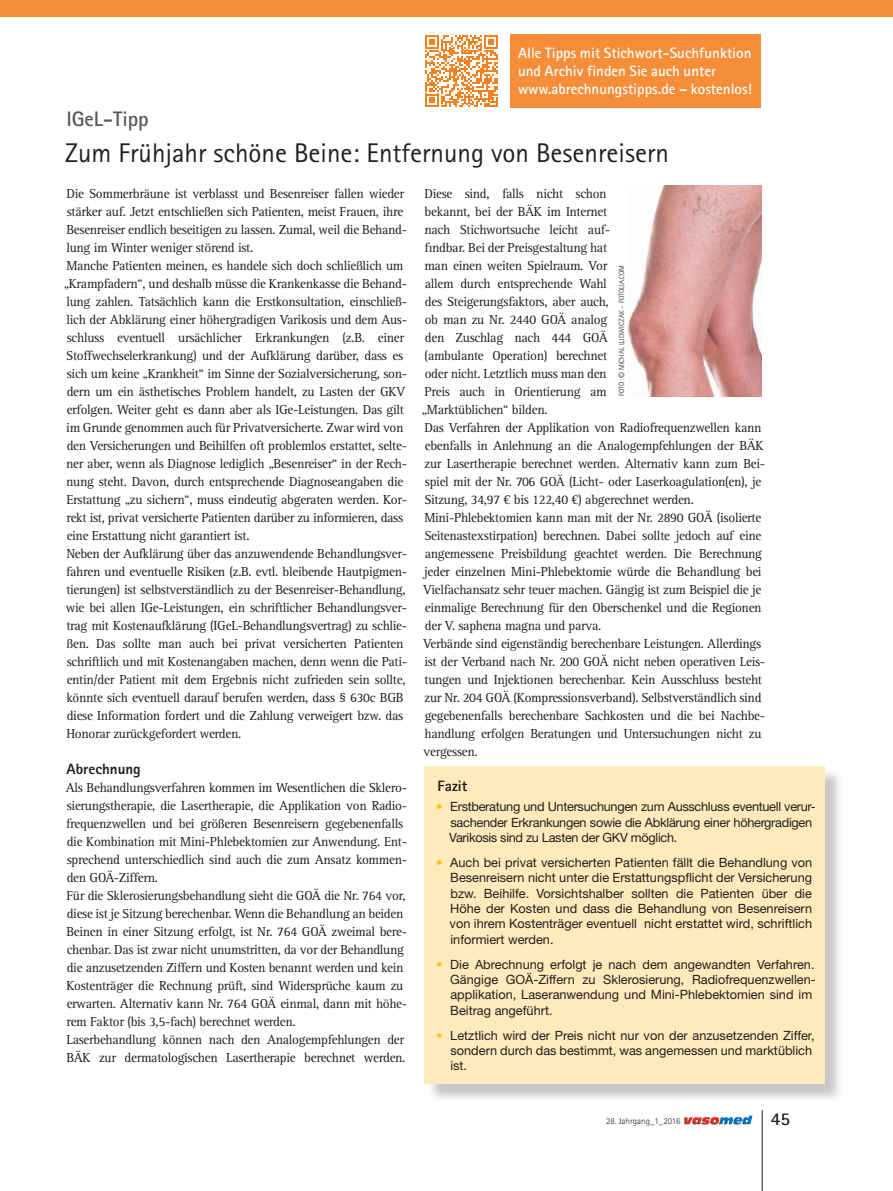
<style>
.page{position:relative;width:893px;height:1191px;background:#fff}
.page>*{position:absolute;margin:0;border:0;box-sizing:border-box;transform-origin:0 0}
.Mosaik_Überschrift{font:27px "Rotis Sans Serif Std";color:#231f20}
.Mosaik_Dachzeile{font:700 21px "Rotis Sans Serif Std";color:#57585a}
.t1{font:700 18px "Rotis Sans Serif Std";color:#231f20}
.H_01_Dachhead{font:700 15px/18px "Rotis Sans Serif Std";color:#fff}
._03_Sub_10_Mosaik{font:800 15px "Rotis Sans Serif Std";color:#231f20}
.Mosik_Fließtext{font:13.5px/18px "Rotis Serif Std";letter-spacing:-.025em;color:#231f20}
.Wichtig_Aufzählung{font:12.75px/15.3px "Helvetica Neue LT Std";color:#231f20}
.Wichtig_Aufzählung-2{font:12.75px/15.3px "Helvetica Neue LT Std";letter-spacing:-.025em;color:#231f20}
.t2{font:300 9px "Rotis Sans Serif Std";color:#231f20}
._03_Inhalt_Bildnachw{font:300 7.5px "Rotis Sans Serif Std";color:#231f20}
.s1{color:#fec210}
.s2{font-family:"Helvetica Neue LT Std"}
</style>
<div class="page">
<img style="left:684px;top:1115px;width:68px;height:9px">
<hr style="left:762px;top:1110px;width:1px;height:81px;background:#231f20">
<div style="left:0;top:0;width:893px;height:17px;background:#f68d38"></div>
<div style="left:427px;top:768px;width:417px;height:335px;background:#231f20;opacity:.25"></div>
<div style="left:425px;top:766px;width:400px;height:318px;background:#feeaba"></div>
<div style="left:511px;top:34px;width:250px;height:73px;background:#f68d38"></div>
<svg style="left:425px;top:35px;width:73px;height:72px"></svg>
<img style="left:628px;top:186px;width:133px;height:210px">
<p class="H_01_Dachhead" style="left:518px;top:44px;width:236px">Alle Tipps mit Stichwort-Suchfunktion und Archiv finden Sie auch unter www.abrechnungstipps.de – kostenlos!</p>
<p class="Mosaik_Dachzeile" style="left:66px;top:106px;width:84px">IGeL-Tipp</p>
<p class="Mosaik_Überschrift" style="left:65px;top:137px;width:605px">Zum Frühjahr schöne Beine: Entfernung von Besenreisern</p>
<p class="Mosik_Fließtext" style="left:66px;top:185px;width:342px">Die Sommerbräune ist verblasst und Besenreiser fallen wieder stärker auf. Jetzt entschließen sich Patienten, meist Frauen, ihre Besenreiser endlich beseitigen zu lassen. Zumal, weil die Behand&shy;lung im Winter weniger störend ist.</p>
<p class="Mosik_Fließtext" style="left:64px;top:257px;width:345px">Manche Patienten meinen, es handele sich doch schließlich um „Krampfadern“, und deshalb müsse die Krankenkasse die Behand&shy;lung zahlen. Tatsächlich kann die Erstkonsultation, einschließ&shy;lich der Abklärung einer höhergradigen Varikosis und dem Aus&shy;schluss eventuell ursächlicher Erkrankungen (z.B. einer Stoffwechselerkrankung) und der Aufklärung darüber, dass es sich um keine „Krankheit“ im Sinne der Sozialversicherung, son&shy;dern um ein ästhetisches Problem handelt, zu Lasten der GKV erfolgen. Weiter geht es dann aber als IGe-Leistungen. Das gilt im Grunde genommen auch für Privatversicherte. Zwar wird von den Versicherungen und Beihilfen oft problemlos erstattet, selte&shy;ner aber, wenn als Diagnose lediglich „Besenreiser“ in der Rech&shy;nung steht. Davon, durch entsprechende Diagnoseangaben die Erstattung „zu sichern“, muss eindeutig abgeraten werden. Kor&shy;rekt ist, privat versicherte Patienten darüber zu informieren, dass eine Erstattung nicht garantiert ist.</p>
<p class="Mosik_Fließtext" style="left:66px;top:545px;width:343px">Neben der Aufklärung über das anzuwendende Behandlungsver&shy;fahren und eventuelle Risiken (z.B. evtl. bleibende Hautpigmen&shy;tierungen) ist selbstverständlich zu der Besenreiser-Behandlung, wie bei allen IGe-Leistungen, ein schriftlicher Behandlungsver&shy;trag mit Kostenaufklärung (IGeL-Behandlungsvertrag) zu schlie&shy;ßen. Das sollte man auch bei privat versicherten Patienten schriftlich und mit Kostenangaben machen, denn wenn die Pati&shy;entin/der Patient mit dem Ergebnis nicht zufrieden sein sollte, könnte sich eventuell darauf berufen werden, dass § 630c BGB diese Information fordert und die Zahlung verweigert bzw. das Honorar zurückgefordert werden.</p>
<p class="_03_Sub_10_Mosaik" style="left:67px;top:759px;width:76px">Abrechnung</p>
<p class="Mosik_Fließtext" style="left:66px;top:779px;width:343px">Als Behandlungsverfahren kommen im Wesentlichen die Sklero&shy;sierungstherapie, die Lasertherapie, die Applikation von Radio&shy;frequenzwellen und bei größeren Besenreisern gegebenenfalls die Kombination mit Mini-Phlebektomien zur Anwendung. Ent&shy;sprechend unterschiedlich sind auch die zum Ansatz kommen&shy;den GOÄ-Ziffern.</p>
<p class="Mosik_Fließtext" style="left:66px;top:887px;width:342px">Für die Sklerosierungsbehandlung sieht die GOÄ die Nr. 764 vor, diese ist je Sitzung berechenbar. Wenn die Behandlung an beiden Beinen in einer Sitzung erfolgt, ist Nr. 764 GOÄ zweimal bere&shy;chenbar. Das ist zwar nicht unumstritten, da vor der Behandlung die anzusetzenden Ziffern und Kosten benannt werden und kein Kostenträger die Rechnung prüft, sind Widersprüche kaum zu erwarten. Alternativ kann Nr. 764 GOÄ einmal, dann mit höhe&shy;rem Faktor (bis 3,5-fach) berechnet werden.</p>
<p class="Mosik_Fließtext" style="left:66px;top:1031px;width:341px">Laserbehandlung können nach den Analogempfehlungen der<br>BÄK zur dermatologischen Lasertherapie berechnet werden.</p>
<p class="Mosik_Fließtext" style="left:422px;top:185px;width:190px">Diese sind, falls nicht schon bekannt, bei der BÄK im Internet nach Stichwortsuche leicht auf&shy;findbar. Bei der Preisgestaltung hat man einen weiten Spielraum. Vor allem durch entsprechende Wahl des Steigerungsfaktors, aber auch, ob man zu Nr. 2440 GOÄ analog den Zuschlag nach 444 GOÄ (ambulante Operation) berechnet oder nicht. Letztlich muss man den<br>Preis auch in Orientierung am „Marktüblichen“ bilden.</p>
<p class="Mosik_Fließtext" style="left:424px;top:419px;width:342px">Das Verfahren der Applikation von Radiofrequenzwellen kann ebenfalls in Anlehnung an die Analogempfehlungen der BÄK zur Lasertherapie berechnet werden. Alternativ kann zum Bei&shy;spiel mit der Nr. 706 GOÄ (Licht- oder Laserkoagulation(en), je Sitzung, 34,97 € bis 122,40 €) abgerechnet werden.</p>
<p class="Mosik_Fließtext" style="left:423px;top:509px;width:341px;text-align:justify">Mini-Phlebektomien kann man mit der Nr. 2890 GOÄ (isolierte Seitenastexstirpation) berechnen. Dabei sollte jedoch auf eine angemessene Preisbildung geachtet werden. Die Berechnung jeder einzelnen Mini-Phlebektomie würde die Behandlung bei Vielfachansatz sehr teuer machen. Gängig ist zum Beispiel die je einmalige Berechnung für den Oberschenkel und die Regionen der V. saphena magna und parva.</p>
<p class="Mosik_Fließtext" style="left:423px;top:635px;width:344px">Verbände sind eigenständig berechenbare Leistungen. Allerdings ist der Verband nach Nr. 200 GOÄ nicht neben operativen Leis&shy;tungen und Injektionen berechenbar. Kein Ausschluss besteht zur Nr. 204 GOÄ (Kompressionsverband). Selbstverständlich sind gegebenenfalls berechenbare Sachkosten und die bei Nachbe&shy;handlung erfolgen Beratungen und Untersuchungen nicht zu vergessen.</p>
<p class="_03_Sub_10_Mosaik" style="left:438px;top:776px;width:31px">Fazit</p>
<p class="Wichtig_Aufzählung-2" style="left:449px;top:799px;width:368px;text-indent:-13px"><span class="s1">•</span> Erstberatung und Untersuchungen zum Ausschluss eventuell verur&shy;sachender Erkrankungen sowie die Abklärung einer höhergradigen<br>Varikosis sind zu Lasten der GKV möglich.</p>
<p class="Wichtig_Aufzählung" style="left:450px;top:854px;width:364px;text-align:justify;text-indent:-14px"><span class="s1">•</span> Auch bei privat versicherten Patienten fällt die Behandlung von Besenreisern nicht unter die Erstattungspflicht der Versicherung bzw. Beihilfe. Vorsichtshalber sollten die Patienten über die Höhe der Kosten und dass die Behandlung von Besenreisern von ihrem Kostenträger eventuell nicht erstattet wird, schriftlich informiert werden.</p>
<p class="Wichtig_Aufzählung" style="left:450px;top:956px;width:367px;text-indent:-14px"><span class="s1">•</span> Die Abrechnung erfolgt je nach dem angewandten Verfahren.<br>Gängige GOÄ-Ziffern zu Sklerosierung, Radiofrequenzwellen&shy;applikation, Laseranwendung und Mini-Phlebektomien sind im Beitrag angeführt.</p>
<p class="Wichtig_Aufzählung" style="left:450px;top:1027px;width:366px;text-indent:-14px"><span class="s1">•</span> Letztlich wird der Preis nicht nur von der anzusetzenden Ziffer, sondern durch das bestimmt, was angemessen und marktüblich ist.</p>
<p class="_03_Inhalt_Bildnachw" style="left:617px;top:396px;width:132px;rotate:-90deg">FOTO: <span class="s2">©</span> MICHAL LUDWICZAK – FOTOLIA.COM</p>
<p class="t2" style="left:606px;top:1115px;width:76px">28. Jahrgang_1_2016</p>
<p class="t1" style="left:771px;top:1107px;width:21px">45</p>
</div>
